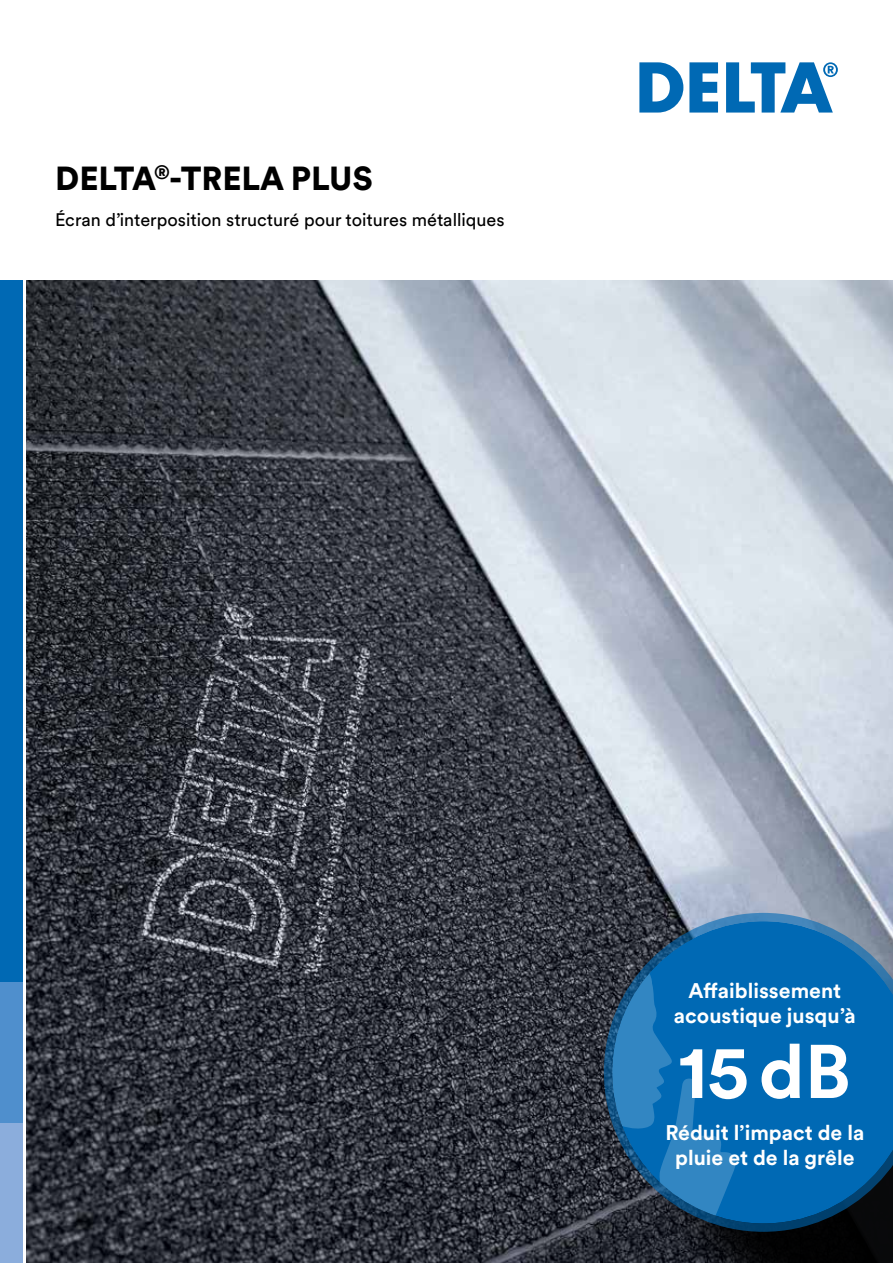
<style>
.page{position:relative;width:893px;height:1263px;background:#fff}
.page>*{position:absolute;margin:0;border:0;box-sizing:border-box;transform-origin:0 0}
.t1{font:700 75px "Circular XX";color:#fff}
.t2{font:900 33px "Circular XX";color:#000}
.t3{font:700 21px/25.2px "Circular XX";color:#fff;text-align:center}
.t4{font:18px "Circular XX";color:#000}
</style>
<div class="page">
<img style="left:26px;top:281px;width:867px;height:982px">
<div style="left:646px;top:955px;width:247px;height:308px;background:#000;opacity:.95"></div>
<svg style="left:604px;top:913px;width:289px;height:319px;background:#1264a0"></svg>
<div style="left:0;top:281px;width:22px;height:701px;background:#0069b4"></div>
<div style="left:0;top:1123px;width:22px;height:140px;background:#8baddc"></div>
<div style="left:0;top:982px;width:22px;height:141px;background:#4f8fcd"></div>
<svg style="left:689px;top:62px;width:29px;height:51px"></svg>
<svg style="left:639px;top:62px;width:44px;height:51px"></svg>
<svg style="left:726px;top:62px;width:112px;height:51px"></svg>
<h2 class="t2" style="left:55px;top:155px;width:319px">DELTA<sup>®</sup>-TRELA PLUS</h2>
<p class="t4" style="left:55px;top:207px;width:451px">Écran d’interposition structuré pour toitures métalliques</p>
<p class="t3" style="left:674px;top:977px;width:183px">Affaiblissement acoustique jusqu’à</p>
<h1 class="t1" style="left:679px;top:1020px;width:174px">15dB</h1>
<p class="t3" style="left:665px;top:1119px;width:200px">Réduit l’impact de la pluie et de la grêle</p>
</div>
